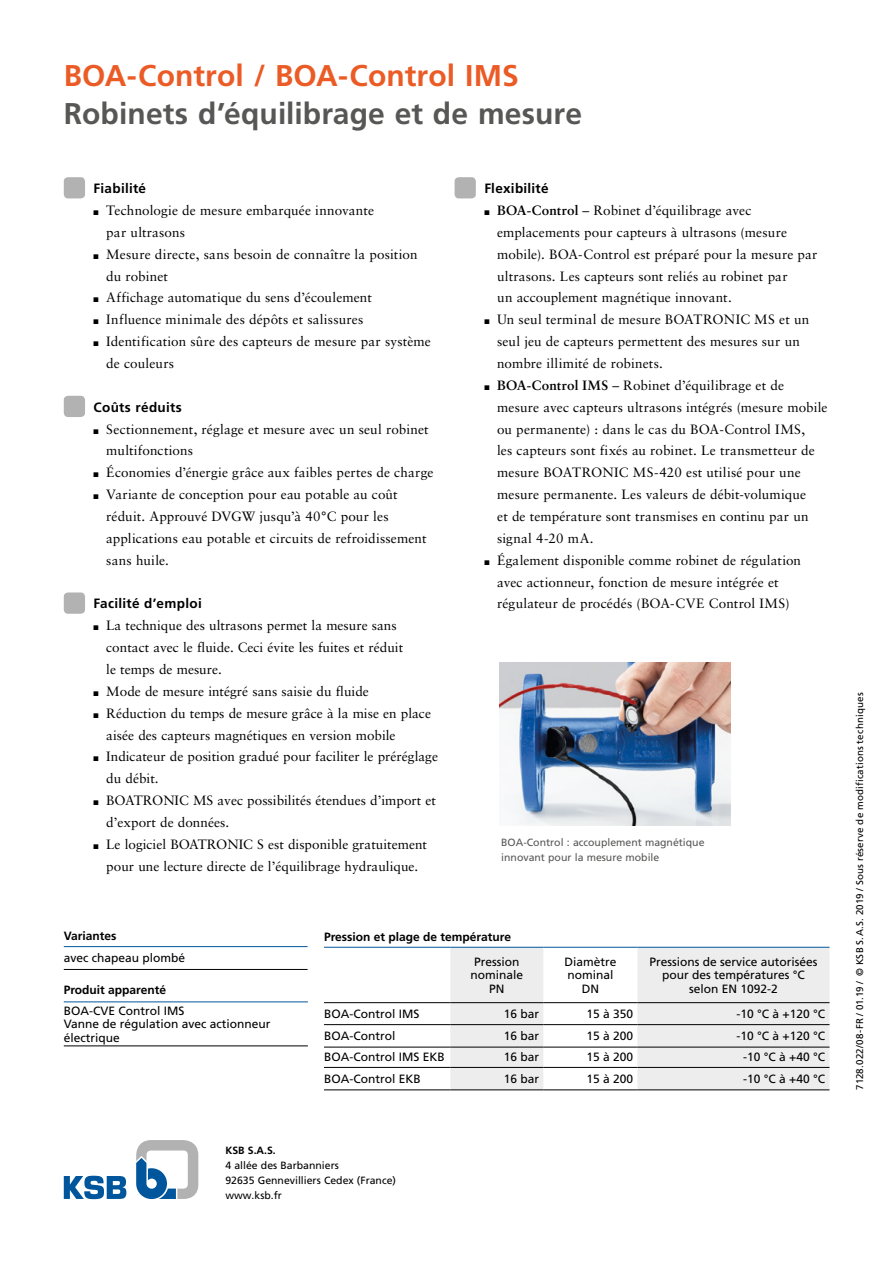
<style>
.page{position:relative;width:893px;height:1263px;background:#fff}
.page>*{position:absolute;margin:0;border:0;box-sizing:border-box;transform-origin:0 0}
._01_Heading_Title{font:700 30px/37.5px "Frutiger LT Pro";letter-spacing:.005em;color:#575756}
.t1{font:13.5px/21.9px "Sabon LT Std";letter-spacing:.005em;color:#000}
._04_Cross_heading{font:700 13.5px "Frutiger LT Pro";letter-spacing:.02em;color:#000}
.Table_items{font:12px/13.5px "Frutiger LT Pro";color:#000}
.Table_subheading{font:700 12px "Frutiger LT Pro";color:#000}
.Company_name_address{font:10.5px "Frutiger LT Pro";color:#000}
.t2{font:10.5px "Frutiger LT Pro";color:#575756}
.Company_name_address-2{font:700 10.5px "Frutiger LT Pro";color:#000}
._14_Reference_number{font:9.75px "Frutiger LT Pro";letter-spacing:.02em;color:#000}
.s1{color:#eb5b25}
.s2{font-weight:700}
</style>
<div class="page">
<svg style="left:136px;top:1140px;width:63px;height:59px"></svg>
<svg style="left:64px;top:1175px;width:62px;height:24px"></svg>
<div style="left:64px;top:177px;width:21px;height:21px;background:#b3b2b2;border-radius:4px"></div>
<div style="left:64px;top:396px;width:21px;height:21px;background:#b3b2b2;border-radius:4px"></div>
<div style="left:64px;top:592px;width:21px;height:22px;background:#b3b2b2;border-radius:4px"></div>
<div style="left:455px;top:177px;width:21px;height:21px;background:#b3b2b2;border-radius:4px"></div>
<hr style="left:64px;top:969px;width:244px;height:1px;background:#000">
<hr style="left:64px;top:946px;width:244px;height:1px;background:#00569d">
<hr style="left:64px;top:1046px;width:244px;height:1px;background:#000">
<hr style="left:64px;top:1001px;width:244px;height:1px;background:#00569d">
<svg style="left:450px;top:948px;width:379px;height:141px;fill:#ededed"></svg>
<hr style="left:324px;top:1047px;width:126px;height:1px;background:#000">
<hr style="left:450px;top:1047px;width:93px;height:1px;background:#000">
<hr style="left:543px;top:1047px;width:94px;height:1px;background:#000">
<hr style="left:637px;top:1047px;width:192px;height:1px;background:#000">
<hr style="left:324px;top:1067px;width:126px;height:1px;background:#000">
<hr style="left:637px;top:1067px;width:192px;height:1px;background:#000">
<hr style="left:324px;top:1089px;width:126px;height:1px;background:#000">
<hr style="left:450px;top:1089px;width:93px;height:1px;background:#000">
<hr style="left:543px;top:1089px;width:94px;height:1px;background:#000">
<hr style="left:637px;top:1089px;width:192px;height:1px;background:#000">
<hr style="left:324px;top:1002px;width:126px;height:1px;background:#000">
<hr style="left:450px;top:1002px;width:93px;height:1px;background:#000">
<hr style="left:543px;top:1002px;width:94px;height:1px;background:#000">
<hr style="left:637px;top:1002px;width:192px;height:1px;background:#000">
<hr style="left:324px;top:1024px;width:126px;height:1px;background:#000">
<hr style="left:450px;top:1024px;width:93px;height:1px;background:#000">
<hr style="left:543px;top:1024px;width:94px;height:1px;background:#000">
<hr style="left:637px;top:1024px;width:192px;height:1px;background:#000">
<hr style="left:450px;top:1067px;width:93px;height:1px;background:#000">
<hr style="left:543px;top:1067px;width:94px;height:1px;background:#000">
<hr style="left:324px;top:947px;width:126px;height:1px;background:#00569d">
<hr style="left:450px;top:947px;width:93px;height:1px;background:#00569d">
<hr style="left:543px;top:947px;width:94px;height:1px;background:#00569d">
<hr style="left:637px;top:947px;width:192px;height:1px;background:#00569d">
<img style="left:500px;top:662px;width:230px;height:163px">
<p class="_01_Heading_Title" style="left:64px;top:57px;width:520px"><span class="s1">BOA-Control / BOA-Control IMS<br></span>Robinets d’équilibrage et de mesure</p>
<p class="_04_Cross_heading" style="left:94px;top:181px;width:54px">Fiabilité</p>
<p class="t1" style="left:106px;top:199px;width:269px;text-indent:-13px">■ Technologie de mesure embarquée innovante par ultrasons</p>
<p class="t1" style="left:106px;top:243px;width:313px;text-indent:-13px">■ Mesure directe, sans besoin de connaître la position du robinet</p>
<p class="t1" style="left:94px;top:287px;width:280px">■ Affichage automatique du sens d’écoulement</p>
<p class="t1" style="left:94px;top:308px;width:271px">■ Influence minimale des dépôts et salissures</p>
<p class="t1" style="left:106px;top:330px;width:326px;text-indent:-13px">■ Identification sûre des capteurs de mesure par système de couleurs</p>
<p class="_04_Cross_heading" style="left:94px;top:399px;width:90px">Coûts réduits</p>
<p class="t1" style="left:106px;top:418px;width:324px;text-indent:-13px">■ Sectionnement, réglage et mesure avec un seul robinet multifonctions</p>
<p class="t1" style="left:94px;top:461px;width:341px">■ Économies d’énergie grâce aux faibles pertes de charge</p>
<p class="t1" style="left:106px;top:483px;width:322px;text-indent:-13px">■ Variante de conception pour eau potable au coût réduit. Approuvé DVGW jusqu’à 40°C pour les applications eau potable et circuits de refroidissement sans huile.</p>
<p class="_04_Cross_heading" style="left:94px;top:596px;width:110px">Facilité d’emploi</p>
<p class="t1" style="left:106px;top:614px;width:298px;text-indent:-13px">■ La technique des ultrasons permet la mesure sans contact avec le fluide. Ceci évite les fuites et réduit le temps de mesure.</p>
<p class="t1" style="left:94px;top:680px;width:277px">■ Mode de mesure intégré sans saisie du fluide</p>
<p class="t1" style="left:106px;top:702px;width:326px;text-indent:-13px">■ Réduction du temps de mesure grâce à la mise en place aisée des capteurs magnétiques en version mobile</p>
<p class="t1" style="left:106px;top:746px;width:333px;text-indent:-13px">■ Indicateur de position gradué pour faciliter le préréglage du débit.</p>
<p class="t1" style="left:106px;top:789px;width:331px;text-indent:-13px">■ BOATRONIC MS avec possibilités étendues d’import et d’export de données.</p>
<p class="t1" style="left:94px;top:833px;width:335px;text-align:center">■ Le logiciel BOATRONIC S est disponible gratuitement pour une lecture directe de l’équilibrage hydraulique.</p>
<p class="_04_Cross_heading" style="left:484px;top:181px;width:66px">Flexibilité</p>
<p class="t1" style="left:497px;top:199px;width:322px;text-indent:-13px">■ <span class="s2">BOA-Control</span> – Robinet d’équilibrage avec emplacements pour capteurs à ultrasons (mesure mobile). BOA-Control est préparé pour la mesure par ultrasons. Les capteurs sont reliés au robinet par<br>un accouplement magnétique innovant.</p>
<p class="t1" style="left:497px;top:308px;width:314px;text-indent:-13px">■ Un seul terminal de mesure BOATRONIC MS et un seul jeu de capteurs permettent des mesures sur un nombre illimité de robinets.</p>
<p class="t1" style="left:497px;top:374px;width:332px;text-indent:-13px">■ <span class="s2">BOA-Control IMS</span> – Robinet d’équilibrage et de mesure avec capteurs ultrasons intégrés (mesure mobile ou permanente) : dans le cas du BOA-Control IMS,<br>les capteurs sont fixés au robinet. Le transmetteur de mesure BOATRONIC MS-420 est utilisé pour une mesure permanente. Les valeurs de débit-volumique<br>et de température sont transmises en continu par un signal 4-20 mA.</p>
<p class="t1" style="left:497px;top:549px;width:306px;text-indent:-13px">■ Également disponible comme robinet de régulation avec actionneur, fonction de mesure intégrée et régulateur de procédés (BOA-CVE Control IMS)</p>
<p class="t2" style="left:501px;top:836px;width:205px">BOA-Control : accouplement magnétique</p>
<p class="t2" style="left:501px;top:851px;width:160px">innovant pour la mesure mobile</p>
<p class="Table_subheading" style="left:64px;top:929px;width:54px">Variantes</p>
<p class="Table_items" style="left:64px;top:951px;width:123px">avec chapeau plombé</p>
<p class="Table_subheading" style="left:64px;top:983px;width:104px">Produit apparenté</p>
<p class="Table_items" style="left:64px;top:1004px;width:122px">BOA-CVE Control IMS</p>
<p class="Table_items" style="left:64px;top:1017px;width:208px">Vanne de régulation avec actionneur électrique</p>
<p class="Table_subheading" style="left:324px;top:929px;width:188px">Pression et plage de température</p>
<p class="Table_items" style="left:474px;top:955px;width:47px">Pression</p>
<p class="Table_items" style="left:470px;top:968px;width:54px">nominale</p>
<p class="Table_items" style="left:489px;top:982px;width:17px">PN</p>
<p class="Table_items" style="left:564px;top:955px;width:54px">Diamètre</p>
<p class="Table_items" style="left:567px;top:968px;width:48px">nominal</p>
<p class="Table_items" style="left:582px;top:982px;width:19px">DN</p>
<p class="Table_items" style="left:649px;top:955px;width:170px;text-align:center">Pressions de service autorisées pour des températures °C</p>
<p class="Table_items" style="left:689px;top:982px;width:90px">selon EN 1092-2</p>
<p class="Table_items" style="left:324px;top:1007px;width:97px">BOA-Control IMS</p>
<p class="Table_items" style="left:504px;top:1007px;width:37px">16 bar</p>
<p class="Table_items" style="left:586px;top:1007px;width:48px">15 à 350</p>
<p class="Table_items" style="left:736px;top:1007px;width:90px">-10 °C à +120 °C</p>
<p class="Table_items" style="left:324px;top:1029px;width:73px">BOA-Control</p>
<p class="Table_items" style="left:504px;top:1029px;width:37px">16 bar</p>
<p class="Table_items" style="left:586px;top:1029px;width:48px">15 à 200</p>
<p class="Table_items" style="left:736px;top:1029px;width:90px">-10 °C à +120 °C</p>
<p class="Table_items" style="left:324px;top:1050px;width:122px">BOA-Control IMS EKB</p>
<p class="Table_items" style="left:504px;top:1050px;width:37px">16 bar</p>
<p class="Table_items" style="left:586px;top:1050px;width:48px">15 à 200</p>
<p class="Table_items" style="left:743px;top:1050px;width:84px">-10 °C à +40 °C</p>
<p class="Table_items" style="left:324px;top:1072px;width:98px">BOA-Control EKB</p>
<p class="Table_items" style="left:504px;top:1072px;width:37px">16 bar</p>
<p class="Table_items" style="left:586px;top:1072px;width:48px">15 à 200</p>
<p class="Table_items" style="left:743px;top:1072px;width:84px">-10 °C à +40 °C</p>
<p class="Company_name_address-2" style="left:225px;top:1144px;width:52px">KSB S.A.S.</p>
<p class="Company_name_address" style="left:225px;top:1159px;width:115px">4 allée des Barbanniers</p>
<p class="Company_name_address" style="left:225px;top:1174px;width:172px">92635 Gennevilliers Cedex (France)</p>
<p class="Company_name_address" style="left:225px;top:1189px;width:58px">www.ksb.fr</p>
<p class="_14_Reference_number" style="left:854px;top:1090px;width:399px;rotate:-90deg">7128.022/08-FR / 01.19 / © KSB S.A.S. 2019 / Sous réserve de modifications techniques</p>
</div>
